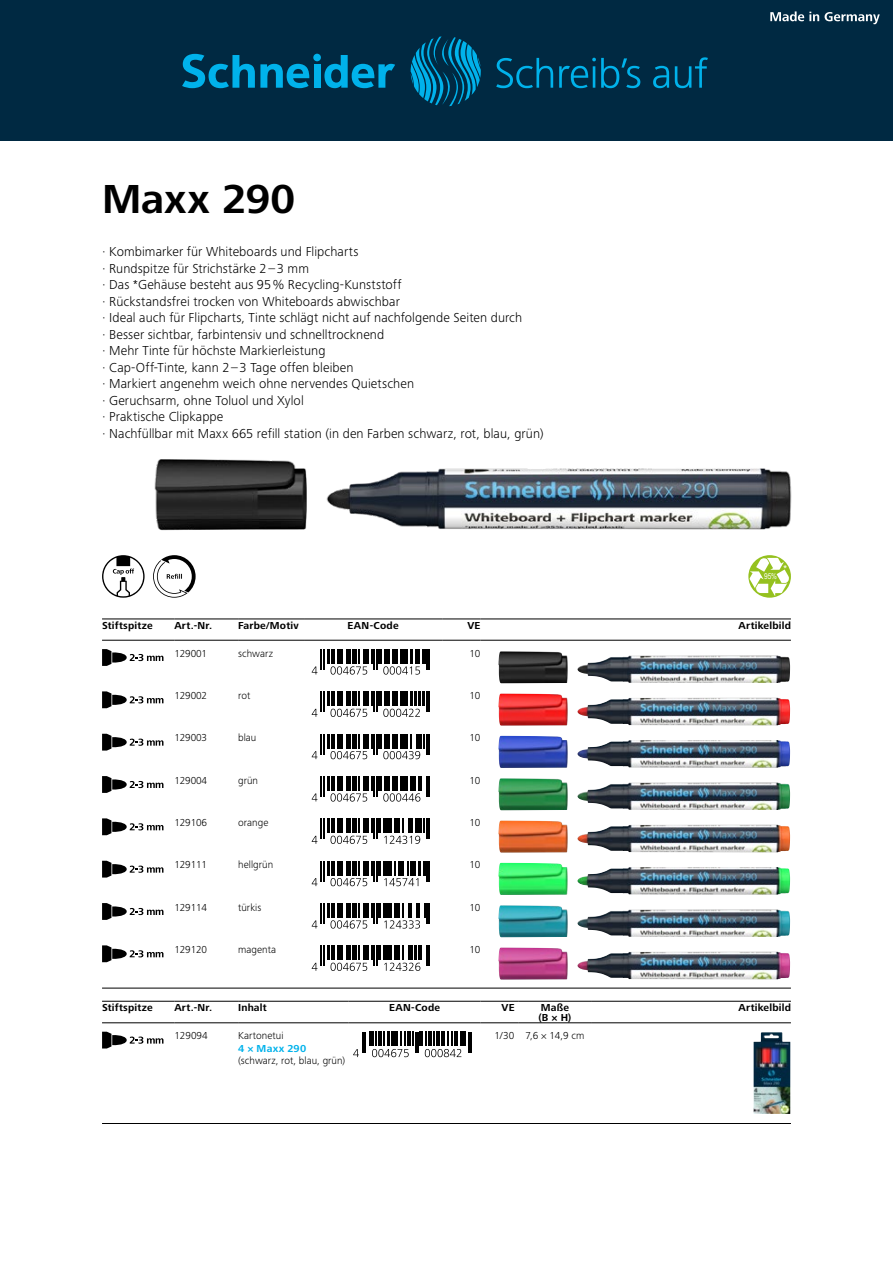
<style>
.page{position:relative;width:893px;height:1263px;background:#fff}
.page>*{position:absolute;margin:0;border:0;box-sizing:border-box;transform-origin:0 0}
.t1{font:700 42px "Frutiger Next LTW1 G";color:#000}
.t2{font:300 13.5px/16.5px "Frutiger Next LTW1 G";letter-spacing:.005em;color:#000}
.t3{font:300 10.5px "Frutiger Next LTW1 G";color:#000}
.t4{font:700 10.5px/9.8px "Frutiger Next LTW1 G";letter-spacing:.02em;color:#000}
.t5{font:700 10.5px "Frutiger Next LTW1 G";letter-spacing:.025em;color:#00b2eb}
.t6{font:10.5px "Frutiger Next LTW1 G";color:#fff}
.t7{font:7.95px "Arial Narrow";color:#fff}
</style>
<div class="page">
<div style="left:0;top:0;width:893px;height:140px;background:#002942"></div>
<svg style="left:770px;top:11px;width:49px;height:10px"></svg>
<svg style="left:825px;top:12px;width:55px;height:12px"></svg>
<div style="left:313px;top:54px;width:8px;height:7px;background:#00b2eb;border-radius:50%"></div>
<div style="left:314px;top:64px;width:7px;height:24px;background:#00b2eb"></div>
<svg style="left:182px;top:54px;width:127px;height:34px"></svg>
<svg style="left:324px;top:55px;width:71px;height:33px"></svg>
<svg style="left:496px;top:58px;width:57px;height:30px"></svg>
<svg style="left:559px;top:58px;width:81px;height:30px"></svg>
<svg style="left:653px;top:66px;width:16px;height:22px"></svg>
<svg style="left:675px;top:57px;width:33px;height:31px"></svg>
<svg style="left:411px;top:36px;width:70px;height:70px"></svg>
<img style="left:154px;top:459px;width:638px;height:72px">
<svg style="left:102px;top:555px;width:43px;height:43px"></svg>
<svg style="left:153px;top:555px;width:43px;height:43px"></svg>
<svg style="left:748px;top:555px;width:43px;height:43px"></svg>
<svg style="left:750px;top:558px;width:39px;height:38px"></svg>
<hr style="left:102px;top:618px;width:72px;height:1px;background:#000">
<hr style="left:102px;top:640px;width:72px;height:1px;background:#000">
<hr style="left:174px;top:618px;width:64px;height:1px;background:#000">
<hr style="left:174px;top:640px;width:64px;height:1px;background:#000">
<hr style="left:238px;top:618px;width:66px;height:1px;background:#000">
<hr style="left:238px;top:640px;width:66px;height:1px;background:#000">
<hr style="left:304px;top:618px;width:138px;height:1px;background:#000">
<hr style="left:304px;top:640px;width:138px;height:1px;background:#000">
<hr style="left:442px;top:618px;width:38px;height:1px;background:#000">
<hr style="left:442px;top:640px;width:38px;height:1px;background:#000">
<hr style="left:480px;top:618px;width:311px;height:1px;background:#000">
<hr style="left:480px;top:640px;width:311px;height:1px;background:#000">
<svg style="left:102px;top:649px;width:61px;height:17px"></svg>
<hr style="left:378px;top:649px;width:4px;height:15px;background:#000">
<hr style="left:422px;top:649px;width:3px;height:15px;background:#000">
<hr style="left:426px;top:649px;width:2px;height:21px;background:#000">
<svg style="left:429px;top:649px;width:1px;height:21px"></svg>
<svg style="left:312px;top:649px;width:65px;height:26px"></svg>
<svg style="left:383px;top:649px;width:37px;height:26px"></svg>
<img style="left:498px;top:651px;width:292px;height:32px">
<svg style="left:102px;top:691px;width:61px;height:17px"></svg>
<hr style="left:378px;top:691px;width:4px;height:15px;background:#000">
<svg style="left:312px;top:691px;width:65px;height:26px"></svg>
<svg style="left:383px;top:691px;width:47px;height:26px"></svg>
<img style="left:498px;top:693px;width:292px;height:33px">
<svg style="left:102px;top:734px;width:61px;height:16px"></svg>
<hr style="left:378px;top:734px;width:4px;height:14px;background:#000">
<svg style="left:312px;top:734px;width:65px;height:25px"></svg>
<svg style="left:383px;top:734px;width:47px;height:25px"></svg>
<img style="left:498px;top:736px;width:292px;height:32px">
<svg style="left:102px;top:776px;width:61px;height:17px"></svg>
<hr style="left:378px;top:776px;width:4px;height:15px;background:#000">
<hr style="left:426px;top:776px;width:2px;height:21px;background:#000">
<svg style="left:429px;top:776px;width:1px;height:21px"></svg>
<svg style="left:312px;top:776px;width:65px;height:26px"></svg>
<svg style="left:383px;top:776px;width:39px;height:26px"></svg>
<img style="left:498px;top:778px;width:292px;height:32px">
<svg style="left:102px;top:818px;width:61px;height:17px"></svg>
<hr style="left:378px;top:818px;width:3px;height:15px;background:#000">
<svg style="left:312px;top:818px;width:65px;height:26px"></svg>
<svg style="left:383px;top:818px;width:47px;height:26px"></svg>
<img style="left:498px;top:820px;width:292px;height:32px">
<svg style="left:102px;top:861px;width:61px;height:16px"></svg>
<hr style="left:378px;top:861px;width:3px;height:14px;background:#000">
<svg style="left:312px;top:861px;width:65px;height:25px"></svg>
<svg style="left:383px;top:861px;width:47px;height:25px"></svg>
<img style="left:498px;top:863px;width:292px;height:32px">
<svg style="left:102px;top:903px;width:61px;height:17px"></svg>
<hr style="left:378px;top:903px;width:3px;height:15px;background:#000">
<svg style="left:312px;top:903px;width:65px;height:25px"></svg>
<svg style="left:383px;top:903px;width:47px;height:25px"></svg>
<img style="left:498px;top:905px;width:292px;height:32px">
<svg style="left:102px;top:945px;width:61px;height:17px"></svg>
<hr style="left:378px;top:945px;width:3px;height:15px;background:#000">
<hr style="left:426px;top:945px;width:2px;height:21px;background:#000">
<svg style="left:429px;top:945px;width:1px;height:21px"></svg>
<svg style="left:312px;top:945px;width:65px;height:26px"></svg>
<svg style="left:383px;top:945px;width:39px;height:26px"></svg>
<img style="left:498px;top:947px;width:292px;height:32px">
<hr style="left:102px;top:988px;width:689px;height:1px;background:#000">
<hr style="left:102px;top:1001px;width:72px;height:1px;background:#000">
<hr style="left:102px;top:1022px;width:72px;height:1px;background:#000">
<hr style="left:174px;top:1001px;width:64px;height:1px;background:#000">
<hr style="left:174px;top:1022px;width:64px;height:1px;background:#000">
<hr style="left:238px;top:1001px;width:111px;height:1px;background:#000">
<hr style="left:238px;top:1022px;width:111px;height:1px;background:#000">
<hr style="left:349px;top:1001px;width:131px;height:1px;background:#000">
<hr style="left:349px;top:1022px;width:131px;height:1px;background:#000">
<hr style="left:480px;top:1001px;width:39px;height:1px;background:#000">
<hr style="left:480px;top:1022px;width:39px;height:1px;background:#000">
<hr style="left:519px;top:1001px;width:72px;height:1px;background:#000">
<hr style="left:519px;top:1022px;width:72px;height:1px;background:#000">
<hr style="left:591px;top:1001px;width:200px;height:1px;background:#000">
<hr style="left:591px;top:1022px;width:200px;height:1px;background:#000">
<svg style="left:102px;top:1032px;width:61px;height:16px"></svg>
<hr style="left:369px;top:1032px;width:3px;height:14px;background:#000">
<hr style="left:417px;top:1032px;width:2px;height:20px;background:#000">
<hr style="left:420px;top:1032px;width:3px;height:14px;background:#000">
<hr style="left:463px;top:1032px;width:3px;height:14px;background:#000">
<svg style="left:468px;top:1032px;width:3px;height:20px"></svg>
<svg style="left:353px;top:1032px;width:13px;height:25px"></svg>
<svg style="left:372px;top:1032px;width:44px;height:25px"></svg>
<svg style="left:425px;top:1032px;width:37px;height:25px"></svg>
<img style="left:754px;top:1032px;width:36px;height:82px">
<hr style="left:102px;top:1123px;width:689px;height:1px;background:#000">
<h1 class="t1" style="left:102px;top:175px;width:195px">Maxx 290</h1>
<p class="t2" style="left:102px;top:244px;width:443px">· Kombimarker für Whiteboards und Flipcharts<br>· Rundspitze für Strichstärke 2–3 mm<br>· Das *Gehäuse besteht aus 95% Recycling-Kunststoff<br>· Rückstandsfrei trocken von Whiteboards abwischbar<br>· Ideal auch für Flipcharts, Tinte schlägt nicht auf nachfolgende Seiten durch<br>· Besser sichtbar, farbintensiv und schnelltrocknend<br>· Mehr Tinte für höchste Markierleistung<br>· Cap-Off-Tinte, kann 2–3 Tage offen bleiben<br>· Markiert angenehm weich ohne nervendes Quietschen<br>· Geruchsarm, ohne Toluol und Xylol<br>· Praktische Clipkappe<br>· Nachfüllbar mit Maxx 665 refill station (in den Farben schwarz, rot, blau, grün)</p>
<p class="t6" style="left:783px;top:563px;width:6px">*</p>
<p class="t7" style="left:764px;top:571px;width:15px">95%</p>
<p class="t4" style="left:102px;top:621px;width:52px">Stiftspitze</p>
<p class="t4" style="left:174px;top:621px;width:39px">Art.-Nr.</p>
<p class="t4" style="left:238px;top:621px;width:62px">Farbe/Motiv</p>
<p class="t4" style="left:348px;top:621px;width:52px">EAN-Code</p>
<p class="t4" style="left:467px;top:621px;width:15px">VE</p>
<p class="t4" style="left:739px;top:621px;width:54px">Artikelbild</p>
<p class="t3" style="left:174px;top:647px;width:34px">129001</p>
<p class="t3" style="left:238px;top:647px;width:36px">schwarz</p>
<p class="t3" style="left:469px;top:647px;width:13px">10</p>
<p class="t3" style="left:174px;top:689px;width:34px">129002</p>
<p class="t3" style="left:238px;top:689px;width:14px">rot</p>
<p class="t3" style="left:469px;top:689px;width:13px">10</p>
<p class="t3" style="left:174px;top:732px;width:34px">129003</p>
<p class="t3" style="left:238px;top:732px;width:20px">blau</p>
<p class="t3" style="left:469px;top:732px;width:13px">10</p>
<p class="t3" style="left:174px;top:774px;width:34px">129004</p>
<p class="t3" style="left:238px;top:774px;width:22px">grün</p>
<p class="t3" style="left:469px;top:774px;width:13px">10</p>
<p class="t3" style="left:174px;top:816px;width:34px">129106</p>
<p class="t3" style="left:238px;top:816px;width:32px">orange</p>
<p class="t3" style="left:469px;top:816px;width:13px">10</p>
<p class="t3" style="left:174px;top:859px;width:34px">129111</p>
<p class="t3" style="left:238px;top:859px;width:37px">hellgrün</p>
<p class="t3" style="left:469px;top:859px;width:13px">10</p>
<p class="t3" style="left:174px;top:901px;width:34px">129114</p>
<p class="t3" style="left:238px;top:901px;width:25px">türkis</p>
<p class="t3" style="left:469px;top:901px;width:13px">10</p>
<p class="t3" style="left:174px;top:943px;width:34px">129120</p>
<p class="t3" style="left:238px;top:943px;width:40px">magenta</p>
<p class="t3" style="left:469px;top:943px;width:13px">10</p>
<p class="t4" style="left:102px;top:1003px;width:52px">Stiftspitze</p>
<p class="t4" style="left:174px;top:1003px;width:39px">Art.-Nr.</p>
<p class="t4" style="left:238px;top:1003px;width:30px">Inhalt</p>
<p class="t4" style="left:389px;top:1003px;width:52px">EAN-Code</p>
<p class="t4" style="left:501px;top:1003px;width:15px">VE</p>
<p class="t4" style="left:538px;top:1003px;width:34px">Maße (B × H)</p>
<p class="t4" style="left:739px;top:1003px;width:54px">Artikelbild</p>
<p class="t3" style="left:174px;top:1030px;width:35px">129094</p>
<p class="t3" style="left:238px;top:1030px;width:47px">Kartonetui</p>
<p class="t5" style="left:238px;top:1042px;width:70px">4 × Maxx 290</p>
<p class="t3" style="left:238px;top:1055px;width:109px">(schwarz, rot, blau, grün)</p>
<p class="t3" style="left:494px;top:1030px;width:92px">1/30 7,6 × 14,9 cm</p>
</div>
